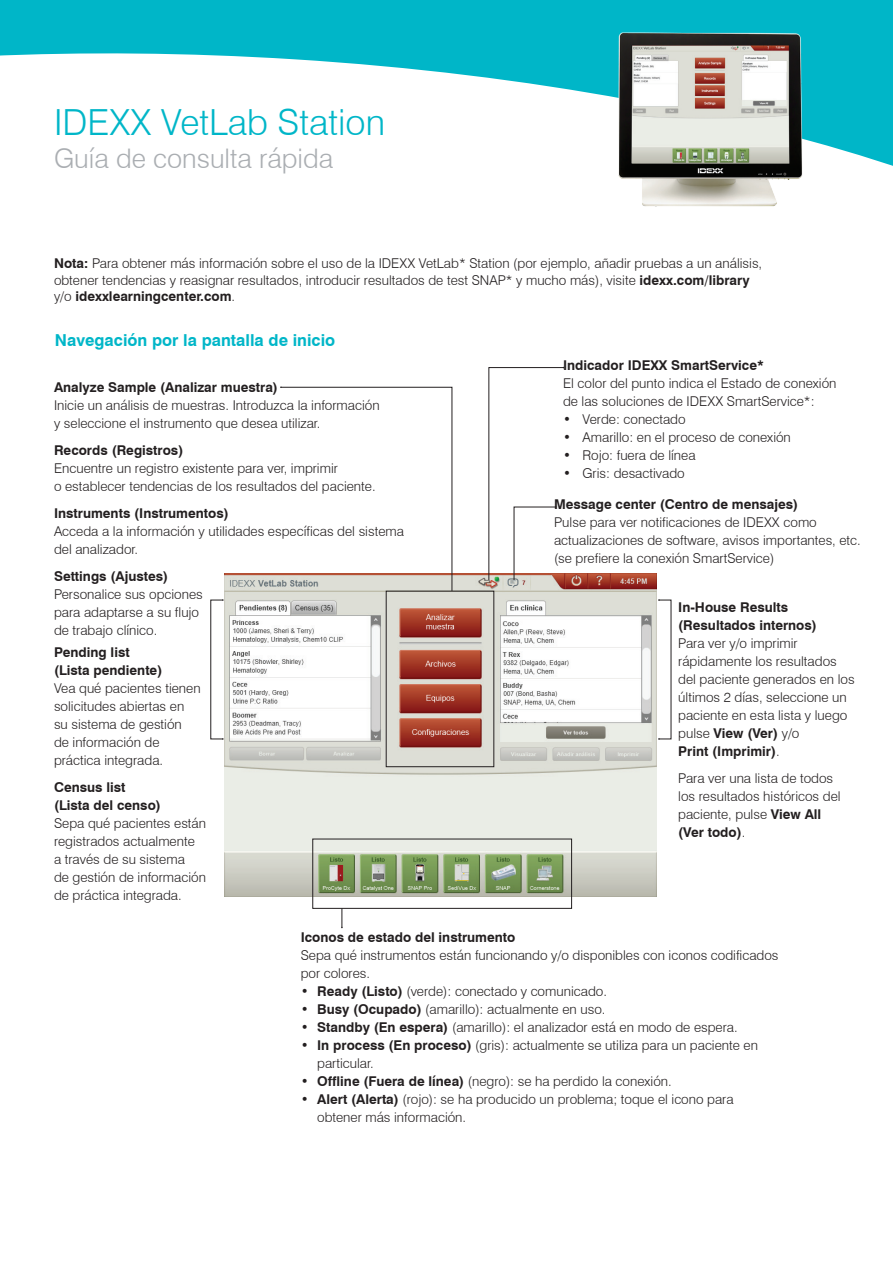
<style>
.page{position:relative;width:893px;height:1263px;background:#fff}
.page>*{position:absolute;margin:0;border:0;box-sizing:border-box;transform-origin:0 0}
.t1{font:300 36px "Swiss 721 BT";color:#00b6c8}
.t2{font:300 27px "Swiss 721 BT";color:#aaaeb2}
.t3{font:700 16.5px "Swiss 721 BT";color:#00b6c8}
.t4{font:300 13.5px/18px "Swiss 721 BT";color:#231f20}
.t5{font:700 13.5px/18px "Swiss 721 BT";color:#231f20}
.s1{font-weight:700}
</style>
<div class="page">
<svg style="left:0;top:0;width:893px;height:166px"></svg>
<img style="left:543px;top:33px;width:333px;height:174px">
<img style="left:225px;top:573px;width:432px;height:323px">
<div style="left:386px;top:591px;width:108px;height:176px;border:1px solid #231f20"></div>
<svg style="left:280px;top:386px;width:172px;height:205px"></svg>
<svg style="left:488px;top:367px;width:76px;height:213px"></svg>
<svg style="left:341px;top:908px;width:2px;height:20px"></svg>
<h1 class="t1" style="left:54px;top:101px;width:333px">IDEXX VetLab Station</h1>
<h2 class="t2" style="left:54px;top:142px;width:281px">Guía de consulta rápida</h2>
<p class="t4" style="left:54px;top:255px;width:710px;line-height:16.2px"><span class="s1">Nota:</span> Para obtener más información sobre el uso de la IDEXX VetLab* Station (por ejemplo, añadir pruebas a un análisis, obtener tendencias y reasignar resultados, introducir resultados de test SNAP* y mucho más), visite <span class="s1">idexx.com/library </span>y/o <span class="s1">idexxlearningcenter.com</span>.</p>
<p class="t3" style="left:55px;top:330px;width:282px">Navegación por la pantalla de inicio</p>
<p class="t5" style="left:54px;top:378px;width:225px">Analyze Sample (Analizar muestra)</p>
<p class="t4" style="left:54px;top:396px;width:327px">Inicie un análisis de muestras. Introduzca la información y seleccione el instrumento que desea utilizar.</p>
<p class="t5" style="left:54px;top:441px;width:131px">Records (Registros)</p>
<p class="t4" style="left:54px;top:459px;width:323px">Encuentre un registro existente para ver, imprimir<br>o establecer tendencias de los resultados del paciente.</p>
<p class="t5" style="left:54px;top:504px;width:176px">Instruments (Instrumentos)</p>
<p class="t4" style="left:54px;top:522px;width:351px">Acceda a la información y utilidades específicas del sistema del analizador.</p>
<p class="t5" style="left:54px;top:567px;width:116px">Settings (Ajustes)</p>
<p class="t4" style="left:54px;top:585px;width:150px">Personalice sus opciones para adaptarse a su flujo de trabajo clínico.</p>
<p class="t5" style="left:54px;top:643px;width:110px">Pending list (Lista pendiente)</p>
<p class="t4" style="left:54px;top:679px;width:148px">Vea qué pacientes tienen solicitudes abiertas en su sistema de gestión<br>de información de práctica integrada.</p>
<p class="t5" style="left:54px;top:778px;width:108px">Census list (Lista del censo)</p>
<p class="t4" style="left:54px;top:814px;width:154px">Sepa qué pacientes están registrados actualmente<br>a través de su sistema<br>de gestión de información de práctica integrada.</p>
<p class="t5" style="left:563px;top:356px;width:202px">Indicador IDEXX SmartService*</p>
<p class="t4" style="left:563px;top:374px;width:275px">El color del punto indica el Estado de conexión de las soluciones de IDEXX SmartService*:</p>
<p class="t4" style="left:563px;top:410px;width:124px">• Verde: conectado</p>
<p class="t4" style="left:563px;top:428px;width:229px">• Amarillo: en el proceso de conexión</p>
<p class="t4" style="left:563px;top:446px;width:134px">• Rojo: fuera de línea</p>
<p class="t4" style="left:563px;top:464px;width:123px">• Gris: desactivado</p>
<p class="t5" style="left:554px;top:496px;width:246px">Message center (Centro de mensajes)</p>
<p class="t4" style="left:554px;top:514px;width:308px">Pulse para ver notificaciones de IDEXX como actualizaciones de software, avisos importantes, etc. (se prefiere la conexión SmartService)</p>
<p class="t5" style="left:678px;top:598px;width:140px">In-House Results (Resultados internos)</p>
<p class="t4" style="left:678px;top:634px;width:178px">Para ver y/o imprimir rápidamente los resultados del paciente generados en los últimos 2 días, seleccione un paciente en esta lista y luego pulse <span class="s1">View (Ver)</span> y/o<br><span class="s1">Print (Imprimir)</span>.</p>
<p class="t4" style="left:678px;top:769px;width:164px">Para ver una lista de todos los resultados históricos del paciente, pulse <span class="s1">View All (Ver todo)</span>.</p>
<p class="t5" style="left:301px;top:928px;width:216px">Iconos de estado del instrumento</p>
<p class="t4" style="left:301px;top:946px;width:479px">Sepa qué instrumentos están funcionando y/o disponibles con iconos codificados por colores.</p>
<p class="t4" style="left:301px;top:982px;width:308px"><span class="s1">• Ready (Listo)</span> (verde): conectado y comunicado.</p>
<p class="t4" style="left:301px;top:1000px;width:306px"><span class="s1">• Busy (Ocupado)</span> (amarillo): actualmente en uso.</p>
<p class="t4" style="left:301px;top:1018px;width:439px"><span class="s1">• Standby (En espera)</span> (amarillo): el analizador está en modo de espera.</p>
<p class="t4" style="left:317px;top:1036px;width:442px;text-indent:-16px"><span class="s1">• In process (En proceso)</span> (gris): actualmente se utiliza para un paciente en particular.</p>
<p class="t4" style="left:301px;top:1072px;width:373px"><span class="s1">• Offline (Fuera de línea)</span> (negro): se ha perdido la conexión.</p>
<p class="t4" style="left:317px;top:1090px;width:418px;text-indent:-16px"><span class="s1">• Alert (Alerta)</span> (rojo): se ha producido un problema; toque el icono para obtener más información.</p>
</div>
